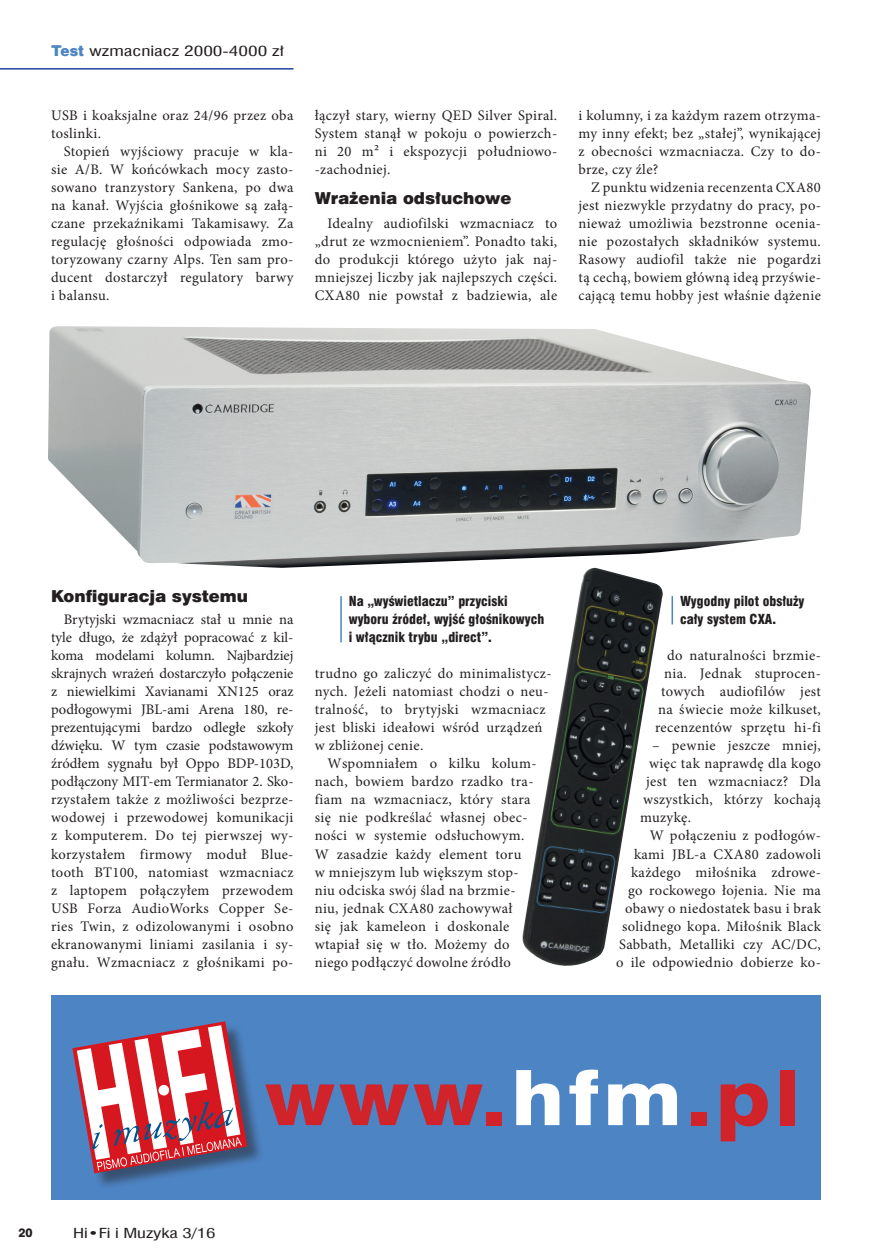
<style>
.page{position:relative;width:872px;height:1255px;background:#fff}
.page>*{position:absolute;margin:0;border:0;box-sizing:border-box;transform-origin:0 0}
.t1{font:76.5px "Swis 721 Hv EU";letter-spacing:.05em;color:#d1232a;scale:1.11 1}
.srodtytuly{font:16.5px "Swis 721 Blk EU";color:#231f20}
.tekst{font:14.55px/18px "Minion Pro";letter-spacing:.025em;color:#231f20;text-align:justify}
.t2{font:13.8px "Swis 721 Cn EU";color:#231f20;scale:1.4 1}
.podpis_do_ilustracji{font:13.5px/18px "Swis 721 Blk Cn EU";color:#231f20}
.t3{font:13.5px "Swis 721 Cn EU";letter-spacing:-.005em;color:#231f20;scale:1.4 1}
.t4{font:12px "Swis 721 Hv EU";color:#231f20}
.s1{font-family:"Swis 721 Blk 2 EU";color:#4d84c4}
.s2{color:#fff}
</style>
<div class="page">
<hr style="left:0;top:68px;width:293px;height:2px;background:#1f439b">
<img style="left:48px;top:326px;width:763px;height:242px">
<hr style="left:340px;top:596px;width:2px;height:46px;background:#4d84c4">
<hr style="left:671px;top:596px;width:2px;height:28px;background:#4d84c4">
<img style="left:522px;top:568px;width:141px;height:398px">
<div style="left:51px;top:995px;width:770px;height:204px;background:#4d84c4"></div>
<div style="left:73px;top:1021px;width:190px;height:167px;background:#231f20;opacity:.5"></div>
<svg style="left:72px;top:1021px;width:175px;height:152px"></svg>
<p class="t2" style="left:51px;top:41px;width:168px"><span class="s1">Test</span> wzmacniacz 2000-4000 zł</p>
<p class="tekst" style="left:51px;top:106px;width:244px">USB i koaksjalne oraz 24/96 przez oba toslinki.</p>
<p class="tekst" style="left:51px;top:142px;width:244px;text-indent:13px">Stopień wyjściowy pracuje w kla&shy;sie A/B. W końcówkach mocy zasto&shy;sowano tranzystory Sankena, po dwa na kanał. Wyjścia głośnikowe są załą&shy;czane przekaźnikami Takamisawy. Za regulację głośności odpowiada zmo&shy;toryzowany czarny Alps. Ten sam pro&shy;ducent dostarczył regulatory barwy i balansu.</p>
<p class="tekst" style="left:315px;top:106px;width:244px">łączył stary, wierny QED Silver Spiral.<br>System stanął w pokoju o powierzch&shy;ni 20 m² i ekspozycji południowo--zachodniej.</p>
<p class="srodtytuly" style="left:315px;top:188px;width:198px">Wrażenia odsłuchowe</p>
<p class="tekst" style="left:315px;top:214px;width:244px;text-indent:13px">Idealny audiofilski wzmacniacz to „drut ze wzmocnieniem”. Ponadto taki, do produkcji którego użyto jak naj&shy;mniejszej liczby jak najlepszych części.<br>CXA80 nie powstał z badziewia, ale</p>
<p class="tekst" style="left:578px;top:106px;width:244px">i kolumny, i za każdym razem otrzyma&shy;my inny efekt; bez „stałej”, wynikającej z obecności wzmacniacza. Czy to do&shy;brze, czy źle?</p>
<p class="tekst" style="left:578px;top:178px;width:244px;text-indent:13px">Z punktu widzenia recenzenta CXA80 jest niezwykle przydatny do pracy, po&shy;nieważ umożliwia bezstronne ocenia&shy;nie pozostałych składników systemu.<br>Rasowy audiofil także nie pogardzi tą cechą, bowiem główną ideą przyświe&shy;cającą temu hobby jest właśnie dążenie</p>
<p class="srodtytuly" style="left:51px;top:585px;width:198px">Konfiguracja systemu</p>
<p class="tekst" style="left:51px;top:610px;width:244px;text-indent:13px">Brytyjski wzmacniacz stał u mnie na tyle długo, że zdążył popracować z kil&shy;koma modelami kolumn. Najbardziej skrajnych wrażeń dostarczyło połączenie z niewielkimi Xavianami XN125 oraz podłogowymi JBL-ami Arena 180, re&shy;prezentującymi bardzo odległe szkoły dźwięku. W tym czasie podstawowym źródłem sygnału był Oppo BDP-103D, podłączony MIT-em Termianator 2. Sko&shy;rzystałem także z możliwości bezprze&shy;wodowej i przewodowej komunikacji z komputerem. Do tej pierwszej wy&shy;korzystałem firmowy moduł Blue&shy;tooth BT100, natomiast wzmacniacz z laptopem połączyłem przewodem USB Forza AudioWorks Copper Se&shy;ries Twin, z odizolowanymi i osobno ekranowanymi liniami zasilania i sy&shy;gnału. Wzmacniacz z głośnikami po-</p>
<p class="podpis_do_ilustracji" style="left:349px;top:593px;width:197px">Na „wyświetlaczu” przyciski wyboru źródeł, wyjść głośnikowych i włącznik trybu „direct”.</p>
<p class="podpis_do_ilustracji" style="left:680px;top:593px;width:126px">Wygodny pilot obsłuży cały system CXA.</p>
<p class="tekst" style="left:315px;top:664px;width:238px;text-align:left">trudno go zaliczyć do minimalistycz&shy;nych. Jeżeli natomiast chodzi o neu&shy;tralność, to brytyjski wzmacniacz jest bliski ideałowi wśród urządzeń w zbliżonej cenie.</p>
<p class="tekst" style="left:315px;top:754px;width:223px;text-align:left;text-indent:13px">Wspomniałem o kilku kolum&shy;nach, bowiem bardzo rzadko tra&shy;fiam na wzmacniacz, który stara się nie podkreślać własnej obec&shy;ności w systemie odsłuchowym.<br>W zasadzie każdy element toru<br>w mniejszym lub większym stop&shy;niu odciska swój ślad na brzmie&shy;niu, jednak CXA80 zachowywał<br>się jak kameleon i doskonale wtapiał się w tło. Możemy do niego podłączyć dowolne źródło</p>
<p class="tekst" style="left:655px;top:646px;width:167px;text-align:right">do naturalności brzmie&shy;nia. Jednak stuprocen&shy;towych audiofilów jest na świecie może kilkuset, recenzentów sprzętu hi-fi</p>
<p class="tekst" style="left:652px;top:736px;width:170px">– pewnie jeszcze mniej,</p>
<p class="tekst" style="left:649px;top:754px;width:173px">więc tak naprawdę dla kogo</p>
<p class="tekst" style="left:646px;top:772px;width:176px">jest ten wzmacniacz? Dla</p>
<p class="tekst" style="left:643px;top:790px;width:179px">wszystkich, którzy kochają</p>
<p class="tekst" style="left:640px;top:808px;width:52px">muzykę.</p>
<p class="tekst" style="left:616px;top:826px;width:206px;text-align:right">W połączeniu z podłogów&shy;kami JBL-a CXA80 zadowoli każdego miłośnika zdrowe&shy;go rockowego łojenia. Nie ma obawy o niedostatek basu i brak solidnego kopa. Miłośnik Black<br>Sabbath, Metalliki czy AC/DC, o ile odpowiednio dobierze ko-</p>
<p class="t4" style="left:18px;top:1225px;width:16px">20</p>
<p class="t3" style="left:73px;top:1224px;width:103px">Hi•Fi i Muzyka 3/16</p>
<p class="t1" style="left:265px;top:1051px;width:483px">www.<span class="s2">hfm</span>.pl</p>
</div>
